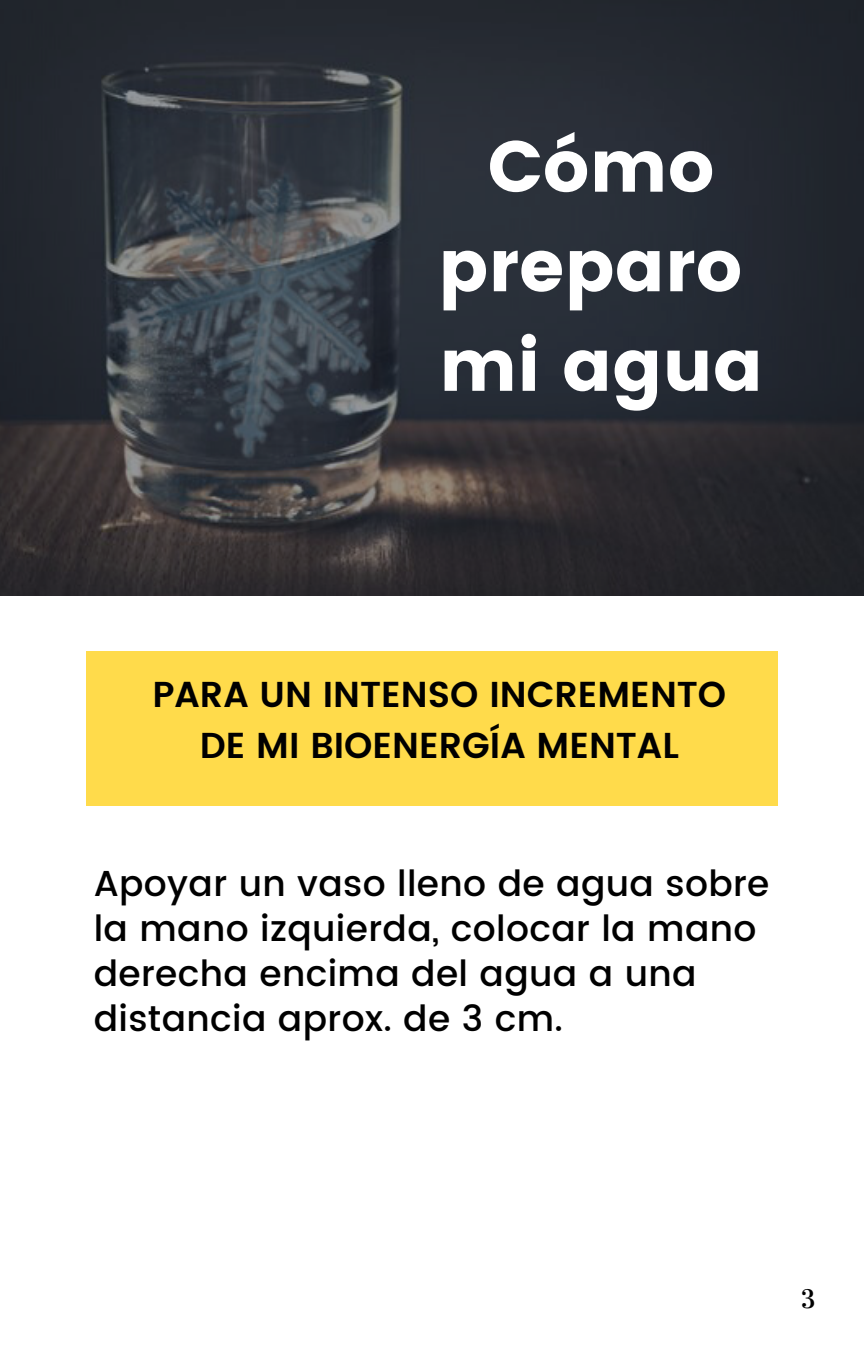
<style>
.page{position:relative;width:864px;height:1350px;background:#fff}
.page>*{position:absolute;margin:0;border:0;box-sizing:border-box;transform-origin:0 0}
.t1{font:72px/99.5px "Poppins";color:#fff;text-align:center}
.t2{font:500 36px/45px "Poppins";letter-spacing:.01em;color:#000}
.t3{font:600 36px/50.4px "Poppins";color:#000;text-align:center}
.t4{font:26.55px "Vidaloka";color:#000}
</style>
<div class="page">
<svg style="left:0;top:0;width:864px;height:596px;background:#2e3137"></svg>
<div style="left:86px;top:651px;width:691px;height:155px;background:#ffdb4b"></div>
<h1 class="t1" style="left:438px;top:117px;width:326px">Cómo preparo mi agua</h1>
<p class="t3" style="left:152px;top:670px;width:575px">PARA UN INTENSO INCREMENTO<br>DE MI BIOENERGÍA MENTAL</p>
<p class="t2" style="left:94px;top:861px;width:677px">Apoyar un vaso lleno de agua sobre la mano izquierda, colocar la mano derecha encima del agua a una distancia aprox. de 3 cm.</p>
<p class="t4" style="left:801px;top:1284px;width:16px">3</p>
</div>
